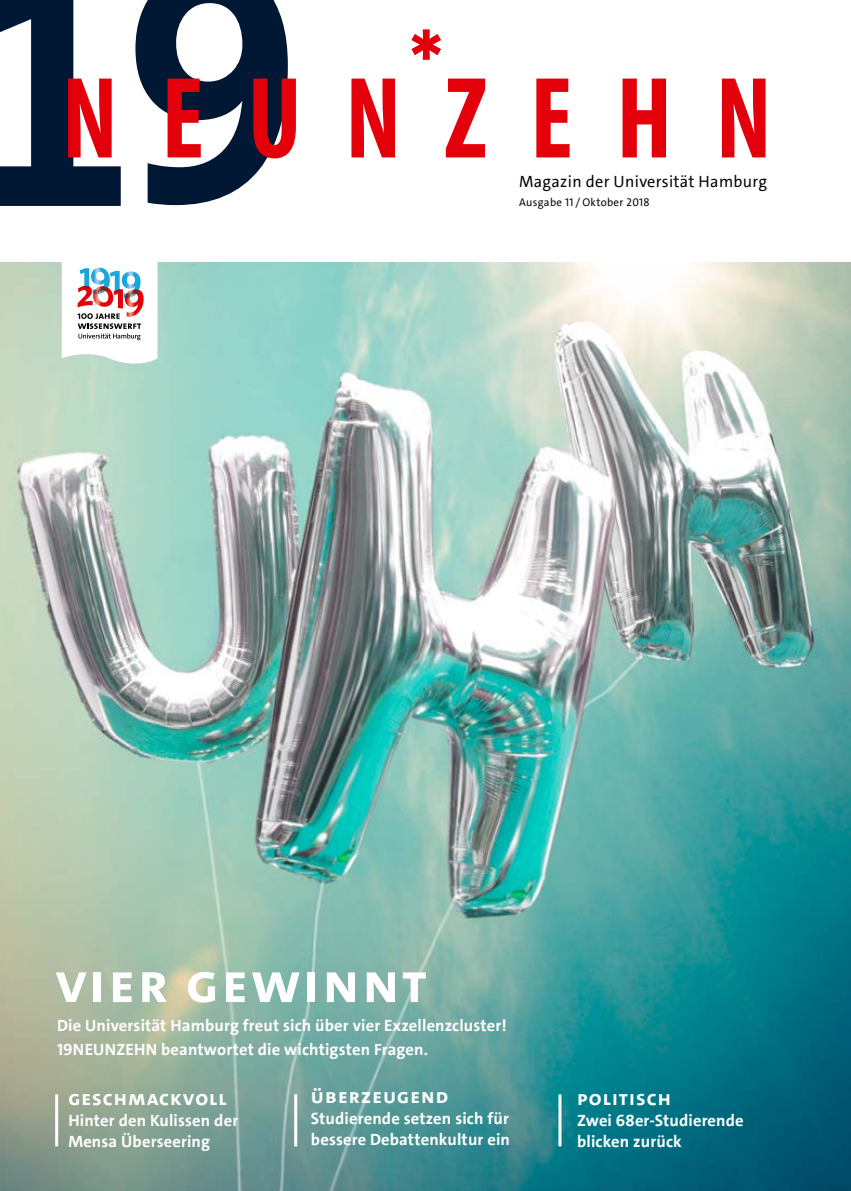
<style>
.page{position:relative;width:851px;height:1191px;background:#fff}
.page>*{position:absolute;margin:0;border:0;box-sizing:border-box;transform-origin:0 0}
.t1{font:57px "The Sans UHH Bold Caps";letter-spacing:.05em;color:#fff}
.t2{font:21px "The Sans UHH Bold Caps";letter-spacing:.05em;color:#fff}
.t3{font:700 16.5px/21px "The Sans UHH";letter-spacing:.01em;color:#fff}
.t4{font:16.5px "The Sans UHH";letter-spacing:.02em;color:#000}
.t5{font:11.25px "The Sans UHH";letter-spacing:.03em;color:#000}
</style>
<div class="page">
<svg style="left:0;top:0;width:288px;height:206px;fill:#001834"></svg>
<svg style="left:68px;top:79px;width:697px;height:79px"></svg>
<svg style="left:411px;top:30px;width:30px;height:30px"></svg>
<img style="left:0;top:262px;width:850px;height:929px">
<hr style="left:55px;top:1094px;width:3px;height:52px;background:#fff">
<hr style="left:294px;top:1094px;width:3px;height:52px;background:#fff">
<hr style="left:558px;top:1094px;width:3px;height:52px;background:#fff">
<svg style="left:60px;top:262px;width:97px;height:108px"></svg>
<p class="t4" style="left:519px;top:171px;width:249px">Magazin der Universität Hamburg</p>
<p class="t5" style="left:519px;top:195px;width:132px">Ausgabe 11 / Oktober 2018</p>
<h1 class="t1" style="left:55px;top:946px;width:373px">vier gewinnt</h1>
<p class="t3" style="left:57px;top:1013px;width:451px;line-height:24px">Die Universität Hamburg freut sich über vier Exzellenzcluster!<br>19NEUNZEHN beantwortet die wichtigsten Fragen.</p>
<p class="t2" style="left:68px;top:1084px;width:160px">geschmackvoll</p>
<p class="t3" style="left:68px;top:1109px;width:171px">Hinter den Kulissen der<br>Mensa Überseering</p>
<p class="t2" style="left:311px;top:1082px;width:139px">überzeugend</p>
<p class="t3" style="left:311px;top:1108px;width:200px">Studierende setzen sich für bessere Debattenkultur ein</p>
<p class="t2" style="left:577px;top:1084px;width:95px">politisch</p>
<p class="t3" style="left:577px;top:1109px;width:168px">Zwei 68er-Studierende blicken zurück</p>
</div>
